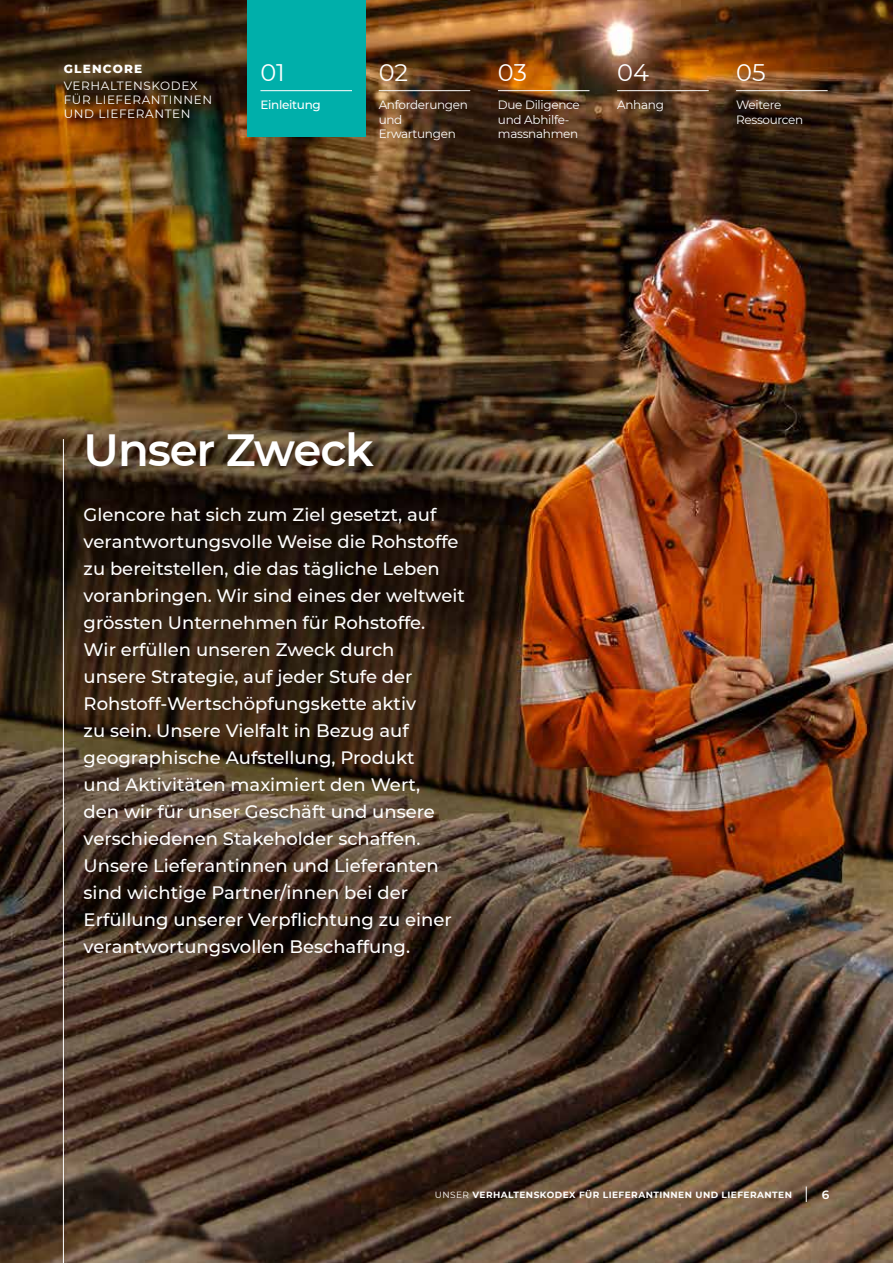
<style>
.page{position:relative;width:893px;height:1263px;background:#fff}
.page>*{position:absolute;margin:0;border:0;box-sizing:border-box;transform-origin:0 0}
.t1{font:600 45px "Montserrat";letter-spacing:-.025em;color:#fff}
.t2{font:24px "Montserrat";color:#fff}
.t3{font:500 18px/27px "Montserrat";color:#fff}
.t4{font:12px/14.4px "Montserrat";letter-spacing:-.025em;color:#fff}
.t5{font:12px/14.4px "Montserrat";letter-spacing:.05em;color:#fff}
.t6{font:500 12px "Montserrat";letter-spacing:-.025em;color:#fff}
.t7{font:800 12px "Montserrat";letter-spacing:.1em;color:#fff}
.t8{font:600 12px "Montserrat";color:#fff}
.t9{font:700 9px "Montserrat";letter-spacing:.05em;color:#fff}
.s1{font-weight:400}
</style>
<div class="page">
<img style="left:0;top:0;width:893px;height:1263px">
<hr style="left:63px;top:439px;width:1px;height:824px;background:#fff">
<svg style="left:806px;top:1186px;width:1px;height:16px"></svg>
<hr style="left:736px;top:90px;width:92px;height:1px;background:#fff">
<hr style="left:617px;top:90px;width:92px;height:1px;background:#fff">
<hr style="left:498px;top:90px;width:91px;height:1px;background:#fff">
<hr style="left:379px;top:90px;width:91px;height:1px;background:#fff">
<div style="left:247px;top:0;width:119px;height:136px;background:#00afaa"></div>
<hr style="left:260px;top:90px;width:92px;height:1px;background:#fff">
<p class="t7" style="left:64px;top:60px;width:80px">GLENCORE</p>
<p class="t5" style="left:64px;top:78px;width:150px">VERHALTENSKODEX<br>FÜR LIEFERANTINNEN<br>UND LIEFERANTEN</p>
<h2 class="t2" style="left:260px;top:56px;width:26px">01</h2>
<p class="t6" style="left:260px;top:97px;width:62px">Einleitung</p>
<p class="t4" style="left:291px;top:98px;width:30px">tung</p>
<h2 class="t2" style="left:379px;top:56px;width:31px">02</h2>
<p class="t4" style="left:379px;top:98px;width:91px">Anforderungen und<br>Erwartungen</p>
<h2 class="t2" style="left:498px;top:56px;width:31px">03</h2>
<p class="t4" style="left:498px;top:98px;width:83px">Due Diligence und Abhilfe&shy;massnahmen</p>
<h2 class="t2" style="left:617px;top:56px;width:33px">04</h2>
<p class="t4" style="left:617px;top:98px;width:48px">Anhang</p>
<h2 class="t2" style="left:736px;top:56px;width:31px">05</h2>
<p class="t4" style="left:736px;top:98px;width:69px">Weitere<br>Ressourcen</p>
<h1 class="t1" style="left:84px;top:418px;width:292px">Unser Zweck</h1>
<p class="t3" style="left:84px;top:500px;width:383px">Glencore hat sich zum Ziel gesetzt, auf verantwortungsvolle Weise die Rohstoffe zu bereitstellen, die das tägliche Leben voranbringen. Wir sind eines der weltweit grössten Unternehmen für Rohstoffe.<br>Wir erfüllen unseren Zweck durch<br>unsere Strategie, auf jeder Stufe der Rohstoff-Wertschöpfungskette aktiv<br>zu sein. Unsere Vielfalt in Bezug auf geographische Aufstellung, Produkt<br>und Aktivitäten maximiert den Wert,<br>den wir für unser Geschäft und unsere verschiedenen Stakeholder schaffen.<br>Unsere Lieferantinnen und Lieferanten sind wichtige Partner/innen bei der Erfüllung unserer Verpflichtung zu einer verantwortungsvollen Beschaffung.</p>
<p class="t9" style="left:435px;top:1188px;width:359px"><span class="s1">UNSER</span> VERHALTENSKODEX FÜR LIEFERANTINNEN UND LIEFERANTEN</p>
<p class="t8" style="left:822px;top:1186px;width:9px">6</p>
</div>
